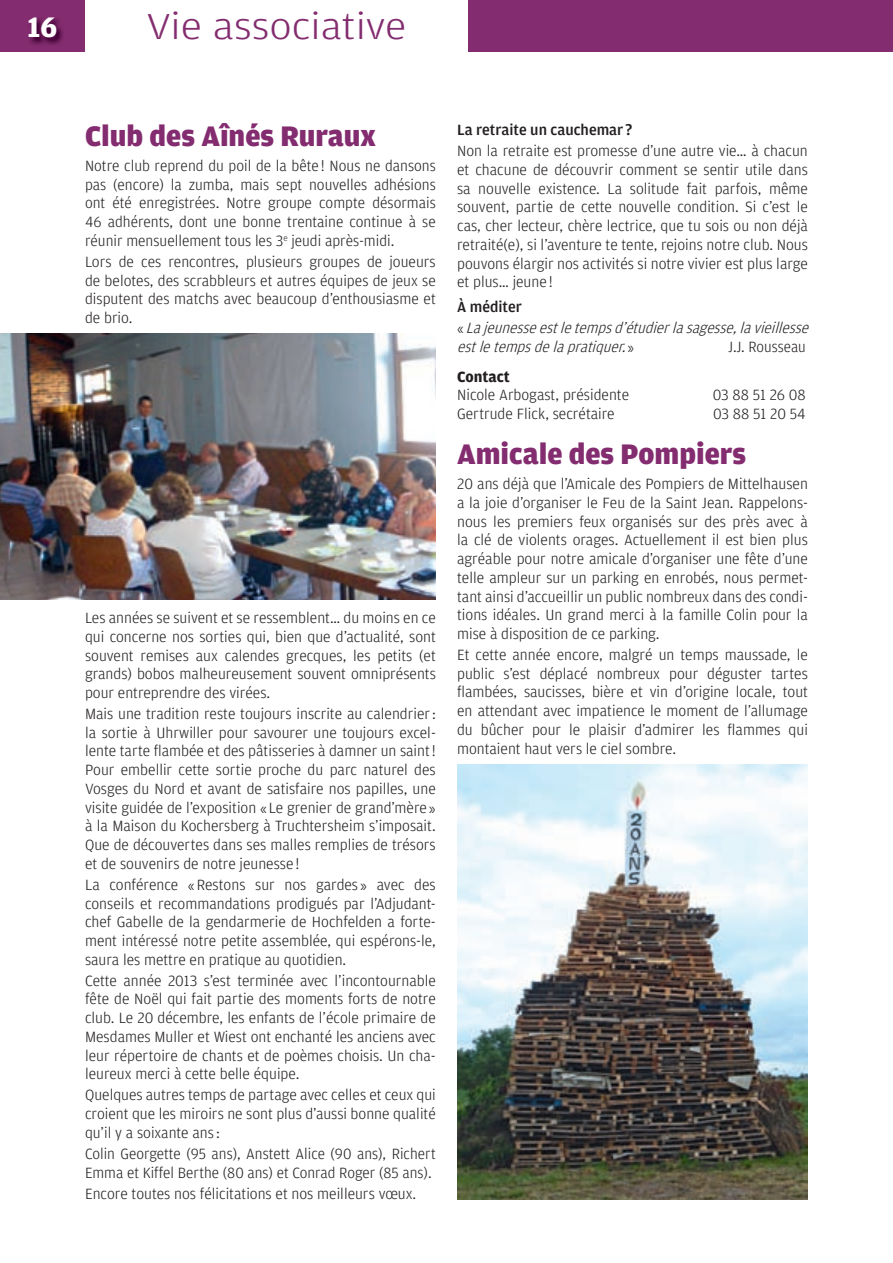
<style>
.page{position:relative;width:893px;height:1263px;background:#fff}
.page>*{position:absolute;margin:0;border:0;box-sizing:border-box;transform-origin:0 0}
.t1{font:300 38.25px "Amplitude";color:#832c6f;scale:1.18 1}
.t2{font:900 30px "Amplitude";color:#832c6f}
.t3{font:700 30px "Amplitude";color:#fff}
.t4{font:300 15.75px/18.8px "Amplitude";color:#231f20;text-align:justify}
.t5{font:italic 300 15.75px/21px "Amplitude";color:#231f20}
.t6{font:500 15.75px "Amplitude";color:#231f20}
.t7{font:700 15.75px "Amplitude";color:#231f20}
.s1{font-weight:500;font-style:normal}
.s2{font-style:normal}
</style>
<div class="page">
<div style="left:0;top:0;width:893px;height:51px;background:#832c6f"></div>
<img style="left:30px;top:18px;width:33px;height:27px">
<div style="left:85px;top:0;width:383px;height:55px;background:#fff"></div>
<img style="left:0;top:334px;width:436px;height:266px">
<img style="left:457px;top:764px;width:351px;height:435px">
<h2 class="t3" style="left:28px;top:11px;width:31px">16</h2>
<h1 class="t1" style="left:146px;top:5px;width:222px">Vie associative</h1>
<h2 class="t2" style="left:85px;top:119px;width:293px">Club des Aînés Ruraux</h2>
<p class="t4" style="left:85px;top:156px;width:352px">Notre club reprend du poil de la bête ! Nous ne dansons pas (encore) la zumba, mais sept nouvelles adhésions ont été enregistrées. Notre groupe compte désormais 46 adhérents, dont une bonne trentaine continue à se réunir mensuellement tous les 3<sup>e</sup> jeudi après-midi.</p>
<p class="t4" style="left:85px;top:252px;width:352px">Lors de ces rencontres, plusieurs groupes de joueurs de belotes, des scrabbleurs et autres équipes de jeux se disputent des matchs avec beaucoup d’enthousiasme et de brio.</p>
<p class="t4" style="left:85px;top:609px;width:352px">Les années se suivent et se ressemblent… du moins en ce qui concerne nos sorties qui, bien que d’actualité, sont souvent remises aux calendes grecques, les petits (et grands) bobos malheureusement souvent omniprésents pour entreprendre des virées.</p>
<p class="t4" style="left:85px;top:704px;width:352px">Mais une tradition reste toujours inscrite au calendrier : la sortie à Uhrwiller pour savourer une toujours excel&shy;lente tarte flambée et des pâtisseries à damner un saint !<br>Pour embellir cette sortie proche du parc naturel des Vosges du Nord et avant de satisfaire nos papilles, une visite guidée de l’exposition « Le grenier de grand’mère » à la Maison du Kochersberg à Truchtersheim s’imposait.<br>Que de découvertes dans ses malles remplies de trésors et de souvenirs de notre jeunesse !</p>
<p class="t4" style="left:85px;top:875px;width:352px">La conférence « Restons sur nos gardes » avec des conseils et recommandations prodigués par l’Adjudant&shy;chef Gabelle de la gendarmerie de Hochfelden a forte&shy;ment intéressé notre petite assemblée, qui espérons-le, saura les mettre en pratique au quotidien.</p>
<p class="t4" style="left:85px;top:971px;width:352px">Cette année 2013 s’est terminée avec l’incontournable fête de Noël qui fait partie des moments forts de notre club. Le 20 décembre, les enfants de l’école primaire de Mesdames Muller et Wiest ont enchanté les anciens avec leur répertoire de chants et de poèmes choisis. Un cha&shy;leureux merci à cette belle équipe.</p>
<p class="t4" style="left:85px;top:1086px;width:352px">Quelques autres temps de partage avec celles et ceux qui croient que les miroirs ne sont plus d’aussi bonne qualité qu’il y a soixante ans :</p>
<p class="t4" style="left:85px;top:1144px;width:352px">Colin Georgette (95 ans), Anstett Alice (90 ans), Richert<br>Emma et Kiffel Berthe (80 ans) et Conrad Roger (85 ans).</p>
<p class="t4" style="left:85px;top:1184px;width:333px">Encore toutes nos félicitations et nos meilleurs vœux.</p>
<p class="t6" style="left:457px;top:121px;width:177px">La retraite un cauchemar ?</p>
<p class="t4" style="left:457px;top:142px;width:352px">Non la retraite est promesse d’une autre vie… à chacun et chacune de découvrir comment se sentir utile dans sa nouvelle existence. La solitude fait parfois, même souvent, partie de cette nouvelle condition. Si c’est le cas, cher lecteur, chère lectrice, que tu sois ou non déjà retraité(e), si l’aventure te tente, rejoins notre club. Nous pouvons élargir nos activités si notre vivier est plus large et plus… jeune !</p>
<p class="t5" style="left:457px;top:297px;width:357px"><span class="s1">À méditer<br></span><span class="s2">«</span> Lajeunesseestletempsd’étudierlasagesse,lavieillesse</p>
<p class="t5" style="left:457px;top:336px;width:178px">estletempsdelapratiquer.<span class="s2">»</span></p>
<p class="t4" style="left:728px;top:338px;width:79px">J.J. Rousseau</p>
<p class="t7" style="left:457px;top:368px;width:54px">Contact</p>
<p class="t4" style="left:457px;top:386px;width:174px">Nicole Arbogast, présidente</p>
<p class="t4" style="left:713px;top:386px;width:95px">03 88 51 26 08</p>
<p class="t4" style="left:457px;top:404px;width:159px">Gertrude Flick, secrétaire</p>
<p class="t4" style="left:713px;top:404px;width:94px">03 88 51 20 54</p>
<h2 class="t2" style="left:457px;top:437px;width:290px">Amicale des Pompiers</h2>
<p class="t4" style="left:457px;top:475px;width:352px">20 ans déjà que l’Amicale des Pompiers de Mittelhausen a la joie d’organiser le Feu de la Saint Jean. Rappelons&shy;nous les premiers feux organisés sur des près avec à la clé de violents orages. Actuellement il est bien plus agréable pour notre amicale d’organiser une fête d’une telle ampleur sur un parking en enrobés, nous permet&shy;tant ainsi d’accueillir un public nombreux dans des condi&shy;tions idéales. Un grand merci à la famille Colin pour la mise à disposition de ce parking.</p>
<p class="t4" style="left:457px;top:645px;width:352px">Et cette année encore, malgré un temps maussade, le public s’est déplacé nombreux pour déguster tartes flambées, saucisses, bière et vin d’origine locale, tout en attendant avec impatience le moment de l’allumage du bûcher pour le plaisir d’admirer les flammes qui montaient haut vers le ciel sombre.</p>
</div>
